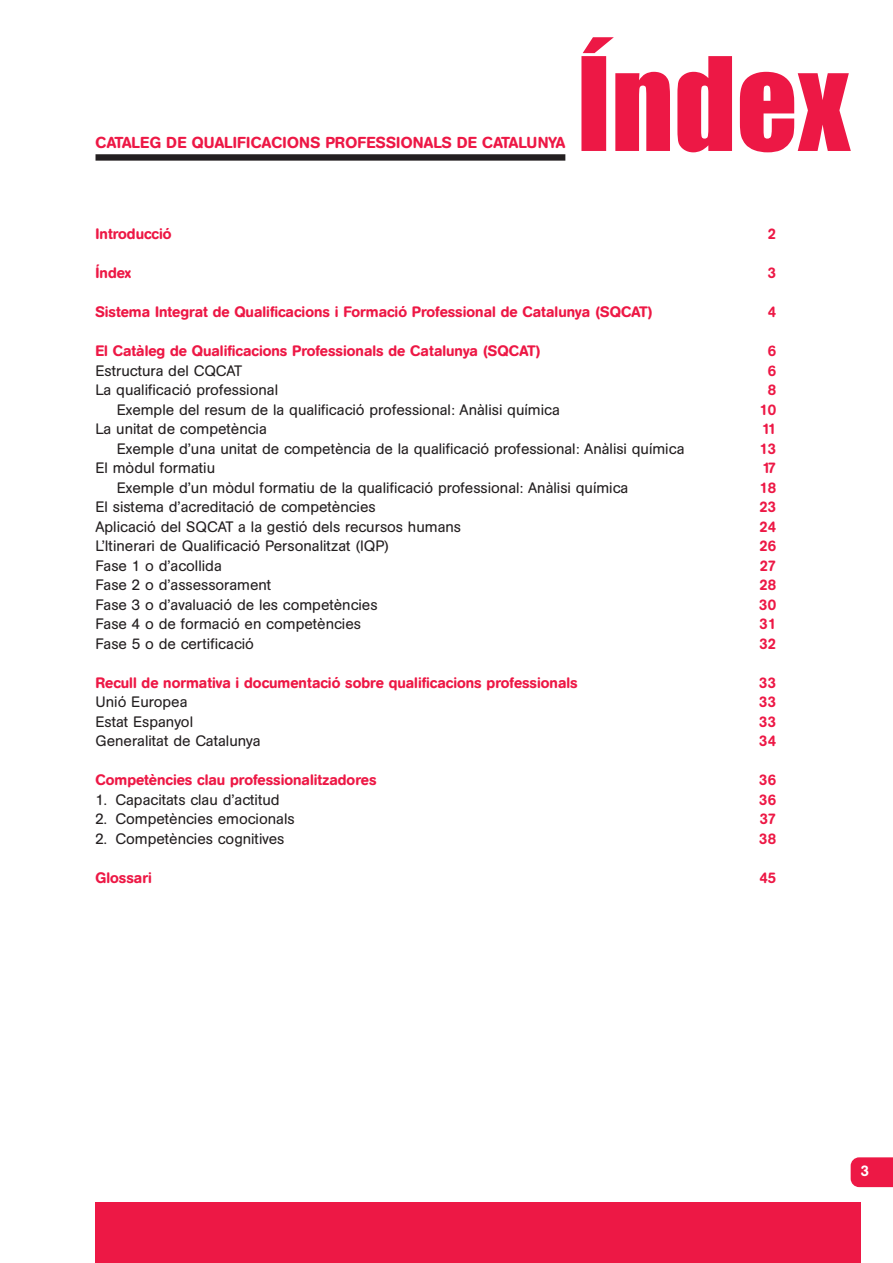
<style>
.page{position:relative;width:893px;height:1263px;background:#fff}
.page>*{position:absolute;margin:0;border:0;box-sizing:border-box;transform-origin:0 0}
.t1{font:120px "Impact";color:#ed1845}
.t2{font:500 15.75px "AG Book Rounded";letter-spacing:.02em;color:#ed1845}
.t3{font:15px "AG Book Rounded";color:#231f20}
.t4{font:500 15px "AG Book Rounded";color:#ed1845}
.t5{font:500 15px "AG Book Rounded";color:#fff}
</style>
<div class="page">
<div style="left:95px;top:154px;width:470px;height:7px;background:#231f20"></div>
<div style="left:95px;top:1202px;width:766px;height:61px;background:#ed1845"></div>
<svg style="left:850px;top:1157px;width:42px;height:30px"></svg>
<p class="t2" style="left:95px;top:137px;width:471px">CATALEG DE QUALIFICACIONS PROFESSIONALS DE CATALUNYA</p>
<h1 class="t1" style="left:576px;top:65px;width:275px">Índex</h1>
<p class="t4" style="left:95px;top:229px;width:78px">Introducció</p>
<p class="t4" style="left:767px;top:229px;width:10px">2</p>
<p class="t4" style="left:95px;top:268px;width:37px">Índex</p>
<p class="t4" style="left:767px;top:268px;width:10px">3</p>
<p class="t4" style="left:95px;top:307px;width:559px">Sistema Integrat de Qualificacions i Formació Professional de Catalunya (SQCAT)</p>
<p class="t4" style="left:767px;top:307px;width:10px">4</p>
<p class="t4" style="left:95px;top:346px;width:446px">El Catàleg de Qualificacions Professionals de Catalunya (SQCAT)</p>
<p class="t4" style="left:767px;top:346px;width:10px">6</p>
<p class="t3" style="left:95px;top:365px;width:148px">Estructura del CQCAT</p>
<p class="t4" style="left:767px;top:365px;width:10px">6</p>
<p class="t3" style="left:95px;top:385px;width:184px">La qualificació professional</p>
<p class="t4" style="left:767px;top:385px;width:10px">8</p>
<p class="t3" style="left:117px;top:404px;width:444px">Exemple del resum de la qualificació professional: Anàlisi química</p>
<p class="t4" style="left:759px;top:404px;width:18px">10</p>
<p class="t3" style="left:95px;top:424px;width:173px">La unitat de competència</p>
<p class="t4" style="left:761px;top:424px;width:16px">11</p>
<p class="t3" style="left:117px;top:443px;width:569px">Exemple d’una unitat de competència de la qualificació professional: Anàlisi química</p>
<p class="t4" style="left:759px;top:443px;width:18px">13</p>
<p class="t3" style="left:95px;top:463px;width:121px">El mòdul formatiu</p>
<p class="t4" style="left:762px;top:463px;width:16px">17</p>
<p class="t3" style="left:117px;top:482px;width:513px">Exemple d’un mòdul formatiu de la qualificació professional: Anàlisi química</p>
<p class="t4" style="left:759px;top:482px;width:18px">18</p>
<p class="t3" style="left:95px;top:502px;width:282px">El sistema d’acreditació de competències</p>
<p class="t4" style="left:759px;top:502px;width:18px">23</p>
<p class="t3" style="left:95px;top:521px;width:367px">Aplicació del SQCAT a la gestió dels recursos humans</p>
<p class="t4" style="left:759px;top:521px;width:18px">24</p>
<p class="t3" style="left:95px;top:541px;width:295px">L’Itinerari de Qualificació Personalitzat (IQP)</p>
<p class="t4" style="left:759px;top:541px;width:18px">26</p>
<p class="t3" style="left:95px;top:560px;width:128px">Fase 1 o d’acollida</p>
<p class="t4" style="left:760px;top:560px;width:18px">27</p>
<p class="t3" style="left:95px;top:580px;width:177px">Fase 2 o d’assessorament</p>
<p class="t4" style="left:759px;top:580px;width:18px">28</p>
<p class="t3" style="left:95px;top:599px;width:283px">Fase 3 o d’avaluació de les competències</p>
<p class="t4" style="left:759px;top:599px;width:19px">30</p>
<p class="t3" style="left:95px;top:619px;width:267px">Fase 4 o de formació en competències</p>
<p class="t4" style="left:759px;top:619px;width:18px">31</p>
<p class="t3" style="left:95px;top:638px;width:160px">Fase 5 o de certificació</p>
<p class="t4" style="left:759px;top:638px;width:18px">32</p>
<p class="t4" style="left:95px;top:677px;width:483px">Recull de normativa i documentació sobre qualificacions professionals</p>
<p class="t4" style="left:759px;top:677px;width:19px">33</p>
<p class="t3" style="left:95px;top:697px;width:93px">Unió Europea</p>
<p class="t4" style="left:759px;top:697px;width:19px">33</p>
<p class="t3" style="left:95px;top:716px;width:99px">Estat Espanyol</p>
<p class="t4" style="left:759px;top:716px;width:19px">33</p>
<p class="t3" style="left:95px;top:736px;width:167px">Generalitat de Catalunya</p>
<p class="t4" style="left:759px;top:736px;width:19px">34</p>
<p class="t4" style="left:95px;top:775px;width:282px">Competències clau professionalitzadores</p>
<p class="t4" style="left:759px;top:775px;width:19px">36</p>
<p class="t3" style="left:95px;top:794px;width:185px">1. Capacitats clau d’actitud</p>
<p class="t4" style="left:759px;top:794px;width:19px">36</p>
<p class="t3" style="left:95px;top:814px;width:201px">2. Competències emocionals</p>
<p class="t4" style="left:760px;top:814px;width:18px">37</p>
<p class="t3" style="left:95px;top:833px;width:190px">2. Competències cognitives</p>
<p class="t4" style="left:759px;top:833px;width:19px">38</p>
<p class="t4" style="left:95px;top:872px;width:58px">Glossari</p>
<p class="t4" style="left:759px;top:872px;width:18px">45</p>
<p class="t5" style="left:860px;top:1166px;width:10px">3</p>
</div>
